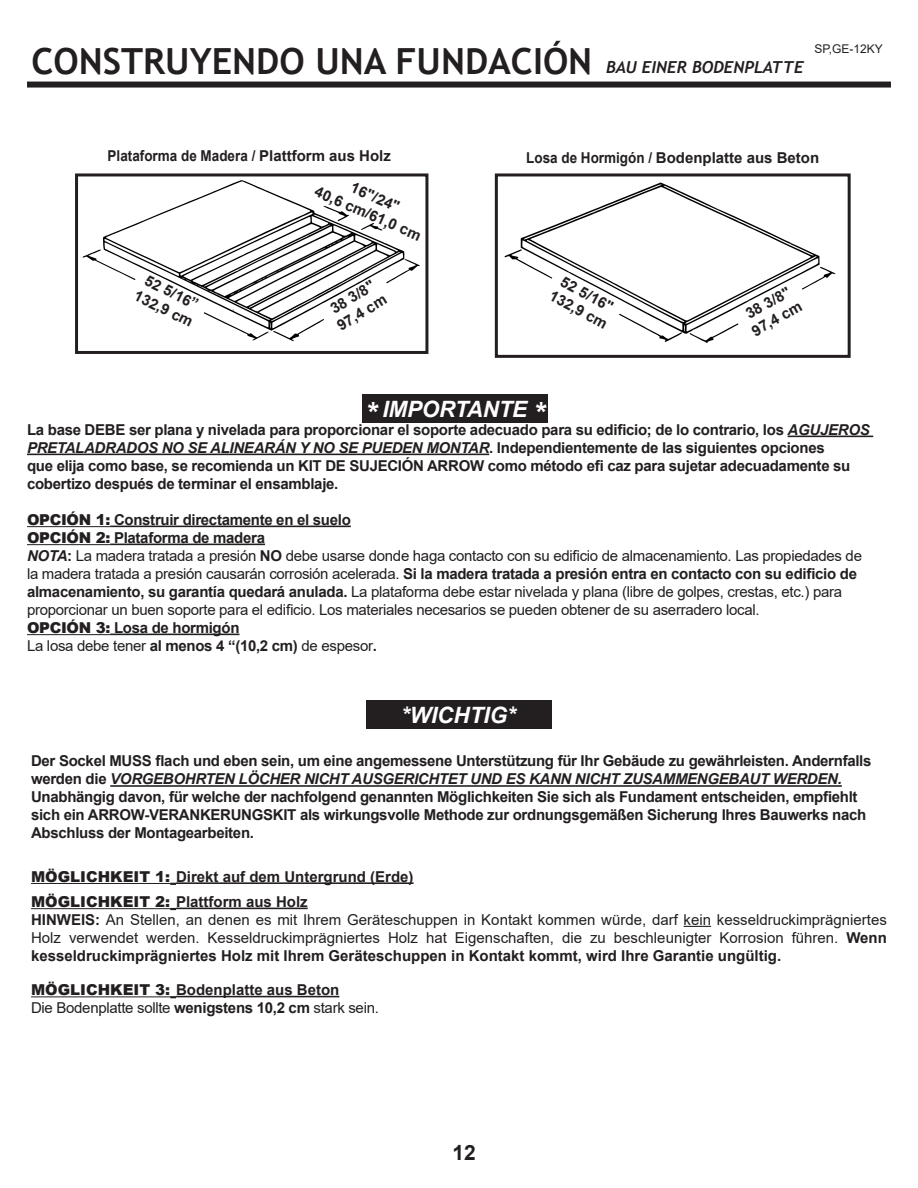
<style>
.page{position:relative;width:918px;height:1188px;background:#fff}
.page>*{position:absolute;margin:0;border:0;box-sizing:border-box;transform-origin:0 0}
.t1{font:700 36px "Trebuchet MS";color:#231f20}
.t2{font:italic 700 22.5px "Arial";letter-spacing:-.01em;color:#fff}
.t3{font:700 21px "Arial";color:#231f20}
.t4{font:15px/18px "Arial";letter-spacing:-.02em;color:#231f20}
.t5{font:700 15px/18px "Arial";letter-spacing:-.02em;color:#231f20}
.t6{font:700 15px/25.2px "Arial";color:#231f20}
.t7{font:700 15px "Arial";color:#231f20;scale:.9 1}
.t8{font:12px "Arial";color:#231f20}
.s1{font-family:"Trebuchet";font-style:italic;font-size:16.5px}
.s2{font-size:30px}
.s3{font-style:italic}
.s4{font-weight:900}
.s5{font-weight:700}
.s6{font-weight:700;font-style:italic}
.s7{font-weight:400}
</style>
<div class="page">
<div style="left:27px;top:82px;width:864px;height:6px;background:#231f20"></div>
<div style="left:75px;top:173px;width:353px;height:181px;border:3px solid #231f20"></div>
<svg style="left:83px;top:180px;width:337px;height:161px"></svg>
<svg style="left:126px;top:270px;width:82px;height:62px"></svg>
<svg style="left:319px;top:273px;width:78px;height:65px"></svg>
<div style="left:495px;top:173px;width:356px;height:185px;border:3px solid #231f20"></div>
<svg style="left:505px;top:183px;width:330px;height:160px"></svg>
<svg style="left:541px;top:271px;width:82px;height:64px"></svg>
<svg style="left:734px;top:280px;width:78px;height:63px"></svg>
<div style="left:362px;top:394px;width:186px;height:29px;background:#231f20"></div>
<hr style="left:788px;top:436px;width:85px;height:1px;background:#231f20">
<hr style="left:27px;top:454px;width:462px;height:1px;background:#231f20">
<hr style="left:27px;top:526px;width:83px;height:1px;background:#231f20">
<hr style="left:110px;top:526px;width:241px;height:1px;background:#231f20">
<hr style="left:27px;top:544px;width:83px;height:1px;background:#231f20">
<hr style="left:110px;top:544px;width:155px;height:1px;background:#231f20">
<hr style="left:27px;top:634px;width:83px;height:1px;background:#231f20">
<hr style="left:110px;top:634px;width:130px;height:1px;background:#231f20">
<div style="left:366px;top:700px;width:186px;height:29px;background:#231f20"></div>
<hr style="left:110px;top:785px;width:732px;height:2px;background:#231f20">
<hr style="left:31px;top:883px;width:139px;height:1px;background:#231f20">
<svg style="left:170px;top:883px;width:6px;height:2px"></svg>
<hr style="left:176px;top:882px;width:238px;height:2px;background:#231f20">
<hr style="left:31px;top:908px;width:139px;height:1px;background:#231f20">
<svg style="left:170px;top:908px;width:6px;height:2px"></svg>
<hr style="left:176px;top:908px;width:132px;height:1px;background:#231f20">
<svg style="left:684px;top:926px;width:27px;height:1px"></svg>
<hr style="left:31px;top:996px;width:139px;height:1px;background:#231f20">
<svg style="left:170px;top:996px;width:6px;height:2px"></svg>
<hr style="left:176px;top:996px;width:163px;height:1px;background:#231f20">
<p class="t1" style="left:32px;top:39px;width:774px">CONSTRUYENDO UNA FUNDACIÓN <span class="s1">BAU EINER BODENPLATTE</span></p>
<p class="t8" style="left:814px;top:40px;width:70px">SP,GE-12KY</p>
<p class="t7" style="left:108px;top:145px;width:316px">Plataforma de Madera / Plattform aus Holz</p>
<p class="t7" style="left:526px;top:148px;width:327px">Losa de Hormigón / Bodenplatte aus Beton</p>
<p class="t5" style="left:319px;top:182px;width:116px;rotate:24deg">40,6 cm/61,0 cm</p>
<p class="t5" style="left:355px;top:178px;width:53px;rotate:24deg">16"/24"</p>
<p class="t5" style="left:147px;top:270px;width:65px;rotate:26deg">52 5/16”<br>132,9 cm</p>
<p class="t5" style="left:324px;top:303px;width:57px;rotate:-31deg">38 3/8"<br>97,4 cm</p>
<p class="t5" style="left:563px;top:271px;width:65px;rotate:28deg">52 5/16"<br>132,9 cm</p>
<p class="t5" style="left:740px;top:308px;width:57px;rotate:-29deg">38 3/8"<br>97,4 cm</p>
<p class="t2" style="left:365px;top:394px;width:181px"><span class="s2">*</span> IMPORTANTE <span class="s2">*</span></p>
<p class="t5" style="left:27px;top:421px;width:844px">La base DEBE ser plana y nivelada para proporcionar el soporte adecuado para su edificio; de lo contrario, los <span class="s3">AGUJEROS PRETALADRADOS NO SE ALINEARÁN Y NO SE PUEDEN MONTAR</span>. Independientemente de las siguientes opciones<br>que elija como base, se recomienda un KIT DE SUJECIÓN ARROW como método efi caz para sujetar adecuadamente su cobertizo después de terminar el ensamblaje.</p>
<p class="t4" style="left:27px;top:510px;width:836px"><span class="s4">OPCIÓN 1:</span> <span class="s5">Construir directamente en el suelo<br></span><span class="s4">OPCIÓN 2:</span> <span class="s5">Plataforma de madera<br></span><span class="s6">NOTA</span><span class="s5">:</span> La madera tratada a presión <span class="s5">NO</span> debe usarse donde haga contacto con su edificio de almacenamiento. Las propiedades de la madera tratada a presión causarán corrosión acelerada. <span class="s5">Si la madera tratada a presión entra en contacto con su edificio de almacenamiento, su garantía quedará anulada.</span> La plataforma debe estar nivelada y plana (libre de golpes, crestas, etc.) para proporcionar un buen soporte para el edificio. Los materiales necesarios se pueden obtener de su aserradero local.<br><span class="s4">OPCIÓN 3:</span> <span class="s5">Losa de hormigón<br></span>La losa debe tener <span class="s5">al menos 4 “(10,2 cm)</span> de espesor<span class="s5">.</span></p>
<p class="t2" style="left:401px;top:700px;width:116px">*WICHTIG*</p>
<p class="t5" style="left:31px;top:752px;width:842px">Der Sockel MUSS flach und eben sein, um eine angemessene Unterstützung für Ihr Gebäude zu gewährleisten. Andernfalls werden die <span class="s3">VORGEBOHRTEN LÖCHER NICHT AUSGERICHTET UND ES KANN NICHT ZUSAMMENGEBAUT WERDEN.<br></span>Unabhängig davon, für welche der nachfolgend genannten Möglichkeiten Sie sich als Fundament entscheiden, empfiehlt sich ein ARROW-VERANKERUNGSKIT als wirkungsvolle Methode zur ordnungsgemäßen Sicherung Ihres Bauwerks nach Abschluss der Montagearbeiten.</p>
<p class="t6" style="left:31px;top:864px;width:384px"><span class="s4">MÖGLICHKEIT 1:</span> Direkt auf dem Untergrund (Erde)<br><span class="s4">MÖGLICHKEIT 2:</span> Plattform aus Holz</p>
<p class="t4" style="left:31px;top:910px;width:857px;text-align:justify"><span class="s5">HINWEIS:</span> An Stellen, an denen es mit Ihrem Geräteschuppen in Kontakt kommen würde, darf kein kesseldruckimprägniertes Holz verwendet werden. Kesseldruckimprägniertes Holz hat Eigenschaften, die zu beschleunigter Korrosion führen. <span class="s5">Wenn kesseldruckimprägniertes Holz mit Ihrem Geräteschuppen in Kontakt kommt, wird Ihre Garantie ungültig.</span></p>
<p class="t6" style="left:31px;top:981px;width:349px;line-height:18px"><span class="s4">MÖGLICHKEIT 3:</span> Bodenplatte aus Beton<br><span class="s7">Die Bodenplatte sollte</span> wenigstens 10,2 cm <span class="s7">stark sein.</span></p>
<p class="t3" style="left:453px;top:1138px;width:25px">1 26</p>
</div>
